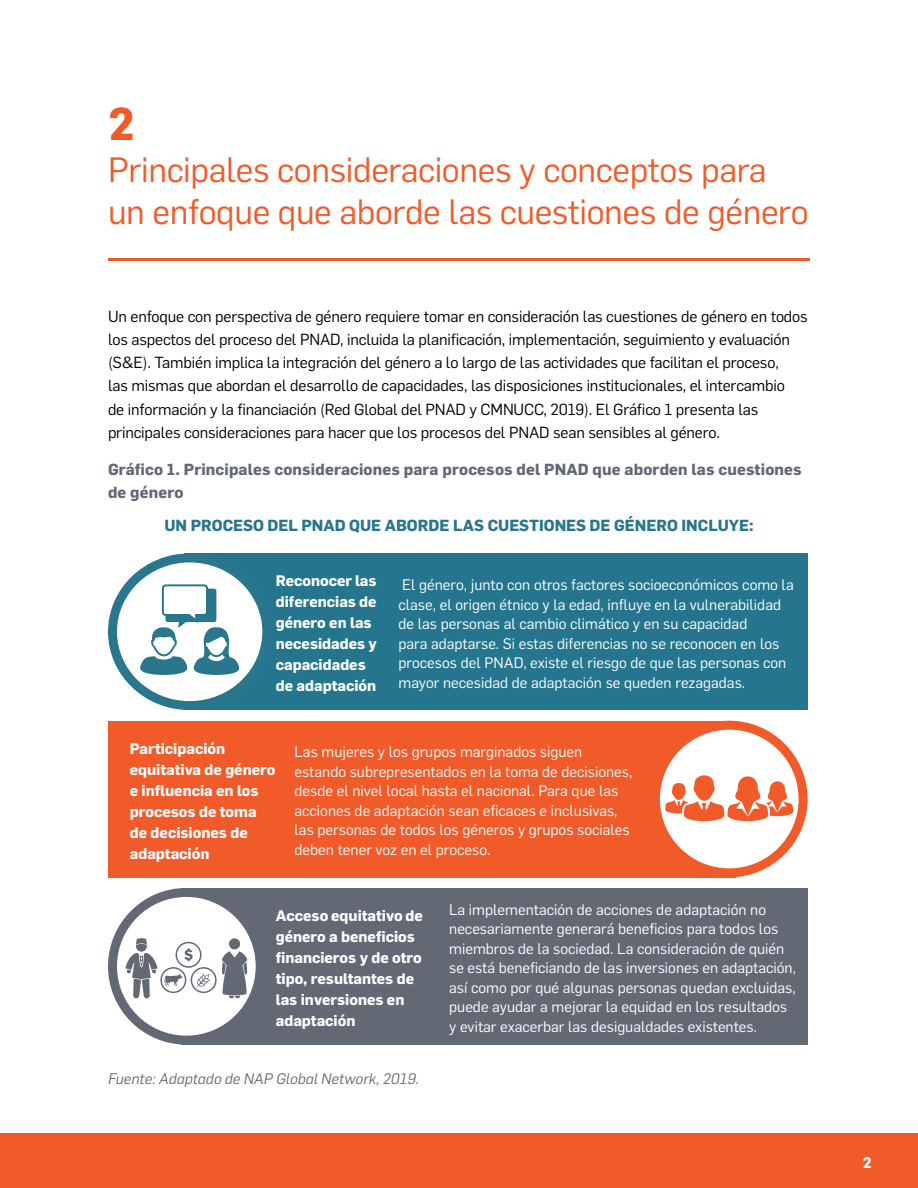
<style>
.page{position:relative;width:918px;height:1188px;background:#fff}
.page>*{position:absolute;margin:0;border:0;box-sizing:border-box;transform-origin:0 0}
.t1{font:700 45px "Flama";color:#f15a29}
.t2{font:34.5px/42px "Flama";letter-spacing:-.01em;color:#f15a29}
.t3{font:15.75px/23.2px "Flama";letter-spacing:-.01em;color:#000}
.t4{font:700 15.75px/23.2px "Flama";letter-spacing:.01em;color:#626874}
.t5{font:700 15.75px "Flama";color:#29768d}
.t6{font:15px/19.5px "Flama";color:#fff}
.t7{font:700 15px/21px "Flama";color:#fff}
.t8{font:italic 15px "Flama";color:#626874}
</style>
<div class="page">
<div style="left:0;top:1133px;width:918px;height:55px;background:#f15a29"></div>
<hr style="left:108px;top:258px;width:702px;height:3px;background:#f15a29">
<div style="left:184px;top:553px;width:624px;height:157px;background:#25758e"></div>
<svg style="left:113px;top:558px;width:154px;height:148px;fill:#fff"></svg>
<div style="left:108px;top:553px;width:163px;height:157px;border:9px solid #29768d;border-radius:50%"></div>
<svg style="left:140px;top:584px;width:99px;height:91px"></svg>
<div style="left:108px;top:721px;width:627px;height:156px;background:#f15a29"></div>
<div style="left:655px;top:725px;width:148px;height:148px;background:#fff;border-radius:50%"></div>
<div style="left:651px;top:721px;width:157px;height:156px;border:9px solid #f15a29;border-radius:50%"></div>
<svg style="left:665px;top:775px;width:128px;height:46px"></svg>
<div style="left:181px;top:888px;width:627px;height:157px;background:#636974"></div>
<svg style="left:112px;top:892px;width:148px;height:148px;fill:#fff"></svg>
<div style="left:108px;top:888px;width:157px;height:157px;border:9px solid #636974;border-radius:50%"></div>
<svg style="left:125px;top:938px;width:122px;height:60px"></svg>
<h1 class="t1" style="left:108px;top:92px;width:28px">2</h1>
<h2 class="t2" style="left:108px;top:147px;width:702px">Principales consideraciones y conceptos para un enfoque que aborde las cuestiones de género</h2>
<p class="t3" style="left:108px;top:304px;width:701px">Un enfoque con perspectiva de género requiere tomar en consideración las cuestiones de género en todos los aspectos del proceso del PNAD, incluida la planificación, implementación, seguimiento y evaluación (S&amp;E). También implica la integración del género a lo largo de las actividades que facilitan el proceso,<br>las mismas que abordan el desarrollo de capacidades, las disposiciones institucionales, el intercambio<br>de información y la financiación (Red Global del PNAD y CMNUCC, 2019). El Gráfico 1 presenta las principales consideraciones para hacer que los procesos del PNAD sean sensibles al género.</p>
<p class="t4" style="left:108px;top:456px;width:695px">Gráfico 1. Principales consideraciones para procesos del PNAD que aborden las cuestiones de género</p>
<p class="t5" style="left:164px;top:514px;width:591px">UN PROCESO DEL PNAD QUE ABORDE LAS CUESTIONES DE GÉNERO INCLUYE:</p>
<p class="t7" style="left:276px;top:569px;width:102px">Reconocer las diferencias de género en las necesidades y capacidades de adaptación</p>
<p class="t6" style="left:399px;top:574px;width:397px">El género, junto con otros factores socioeconómicos como la clase, el origen étnico y la edad, influye en la vulnerabilidad de las personas al cambio climático y en su capacidad<br>para adaptarse. Si estas diferencias no se reconocen en los procesos del PNAD, existe el riesgo de que las personas con mayor necesidad de adaptación se queden rezagadas.</p>
<p class="t7" style="left:130px;top:737px;width:147px">Participación equitativa de género e influencia en los procesos de toma de decisiones de adaptación</p>
<p class="t6" style="left:295px;top:741px;width:339px">Las mujeres y los grupos marginados siguen estando subrepresentados en la toma de decisiones, desde el nivel local hasta el nacional. Para que las acciones de adaptación sean eficaces e inclusivas, las personas de todos los géneros y grupos sociales deben tener voz en el proceso.</p>
<p class="t7" style="left:276px;top:904px;width:149px">Acceso equitativo de género a beneficios financieros y de otro tipo, resultantes de las inversiones en adaptación</p>
<p class="t6" style="left:449px;top:899px;width:348px">La implementación de acciones de adaptación no necesariamente generará beneficios para todos los miembros de la sociedad. La consideración de quién se está beneficiando de las inversiones en adaptación, así como por qué algunas personas quedan excluidas, puede ayudar a mejorar la equidad en los resultados y evitar exacerbar las desigualdades existentes.</p>
<p class="t8" style="left:108px;top:1068px;width:313px">Fuente: Adaptado de NAP Global Network, 2019.</p>
<p class="t7" style="left:863px;top:1151px;width:10px">2</p>
</div>
